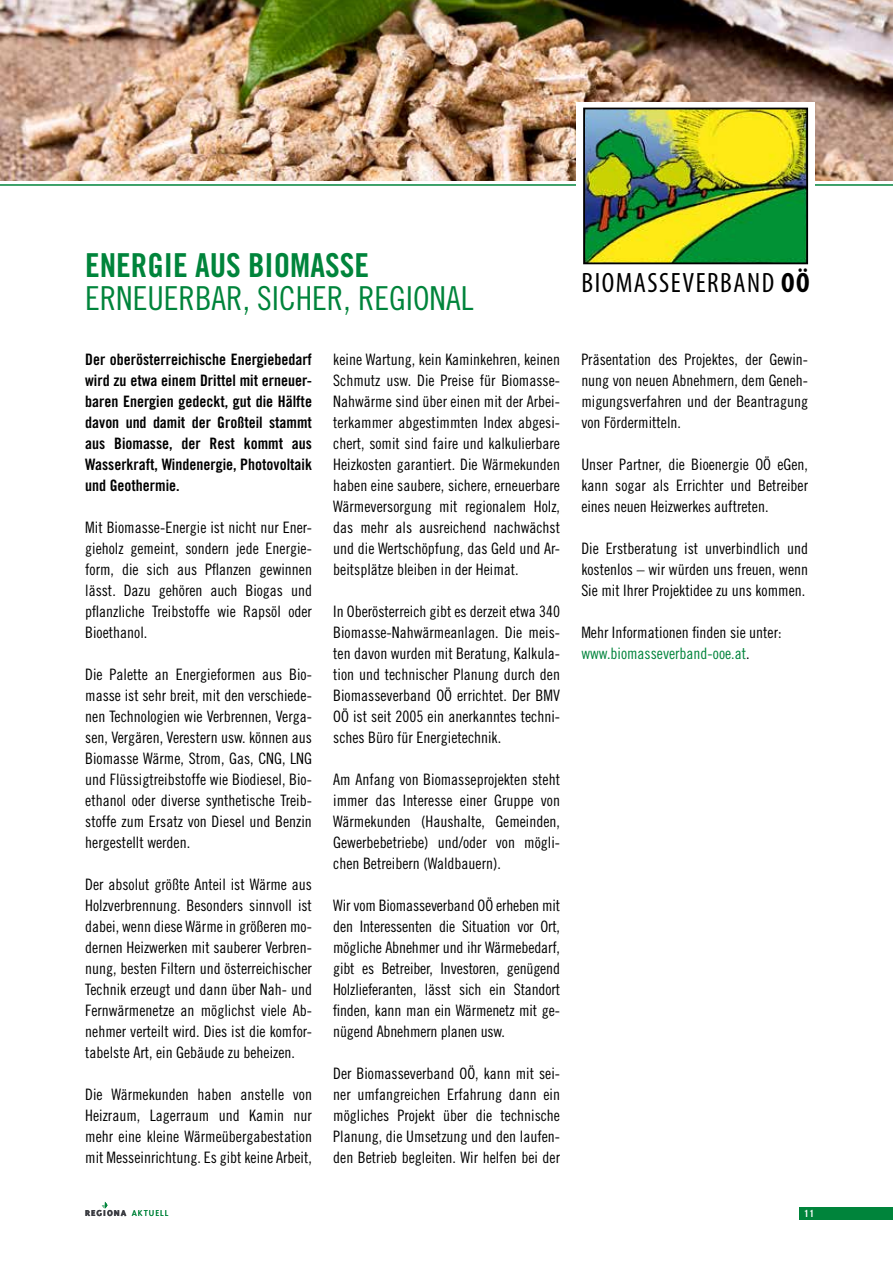
<style>
.page{position:relative;width:893px;height:1263px;background:#fff}
.page>*{position:absolute;margin:0;border:0;box-sizing:border-box;transform-origin:0 0}
.t1{font:33px "Trade Gothic LT Pro Cn 18";color:#00843b}
.t2{font:33px "Trade Gothic Bold Cond Twenty";color:#00843b}
.t3{font:condensed 28.05px "Myriad Pro";letter-spacing:.055em;color:#000}
.t4{font:15.75px/21px "Trade Gothic LT Pro Cn 18";color:#000;text-align:justify}
.t5{font:15.75px/21px "Trade Gothic LT Pro Bd Cn 20";color:#000;text-align:justify}
.t6{font:800 9.9px "Triplex";letter-spacing:.1em;color:#3a3b41}
.t7{font:700 9.75px "Trade Gothic";color:#fff}
.s1{font-weight:700}
.s2{color:#00843b}
.s3{font-weight:300;color:#00843b}
</style>
<div class="page">
<svg style="left:102px;top:1202px;width:6px;height:6px"></svg>
<div style="left:799px;top:1207px;width:94px;height:13px;background:#00843b"></div>
<hr style="left:0;top:184px;width:893px;height:2px;background:#00843b">
<img style="left:0;top:0;width:893px;height:181px">
<div style="left:576px;top:102px;width:239px;height:203px;background:#fff"></div>
<img style="left:586px;top:111px;width:219px;height:150px">
<div style="left:583px;top:108px;width:225px;height:156px;border:2px solid #000"></div>
<h1 class="t2" style="left:85px;top:245px;width:286px">ENERGIE AUS BIOMASSE</h1>
<h1 class="t1" style="left:85px;top:279px;width:390px">ERNEUERBAR, SICHER, REGIONAL</h1>
<p class="t5" style="left:85px;top:349px;width:228px">Der oberösterreichische Energiebedarf wird zu etwa einem Drittel mit erneuer&shy;baren Energien gedeckt, gut die Hälfte davon und damit der Großteil stammt aus Biomasse, der Rest kommt aus Wasserkraft, Windenergie, Photovoltaik und Geothermie.</p>
<p class="t4" style="left:85px;top:517px;width:228px">Mit Biomasse-Energie ist nicht nur Ener&shy;gieholz gemeint, sondern jede Energie&shy;form, die sich aus Pflanzen gewinnen lässt. Dazu gehören auch Biogas und pflanzliche Treibstoffe wie Rapsöl oder Bioethanol.</p>
<p class="t4" style="left:85px;top:664px;width:228px">Die Palette an Energieformen aus Bio&shy;masse ist sehr breit, mit den verschiede&shy;nen Technologien wie Verbrennen, Verga&shy;sen, Vergären, Verestern usw. können aus Biomasse Wärme, Strom, Gas, CNG, LNG und Flüssigtreibstoffe wie Biodiesel, Bio&shy;ethanol oder diverse synthetische Treib&shy;stoffe zum Ersatz von Diesel und Benzin hergestellt werden.</p>
<p class="t4" style="left:85px;top:874px;width:228px">Der absolut größte Anteil ist Wärme aus Holzverbrennung. Besonders sinnvoll ist dabei, wenn diese Wärme in größeren mo&shy;dernen Heizwerken mit sauberer Verbren&shy;nung, besten Filtern und österreichischer Technik erzeugt und dann über Nah- und Fernwärmenetze an möglichst viele Ab&shy;nehmer verteilt wird. Dies ist die komfor&shy;tabelste Art, ein Gebäude zu beheizen.</p>
<p class="t4" style="left:85px;top:1084px;width:228px">Die Wärmekunden haben anstelle von Heizraum, Lagerraum und Kamin nur mehr eine kleine Wärmeübergabestation mit Messeinrichtung. Es gibt keine Arbeit,</p>
<p class="t4" style="left:333px;top:349px;width:228px">keine Wartung, kein Kaminkehren, keinen Schmutz usw. Die Preise für Biomasse-Nahwärme sind über einen mit der Arbei&shy;terkammer abgestimmten Index abgesi&shy;chert, somit sind faire und kalkulierbare Heizkosten garantiert. Die Wärmekunden haben eine saubere, sichere, erneuerbare Wärmeversorgung mit regionalem Holz, das mehr als ausreichend nachwächst und die Wertschöpfung, das Geld und Ar&shy;beitsplätze bleiben in der Heimat.</p>
<p class="t4" style="left:333px;top:601px;width:228px">In Oberösterreich gibt es derzeit etwa 340<br>Biomasse-Nahwärmeanlagen. Die meis&shy;ten davon wurden mit Beratung, Kalkula&shy;tion und technischer Planung durch den Biomasseverband OÖ errichtet. Der BMV OÖ ist seit 2005 ein anerkanntes techni&shy;sches Büro für Energietechnik.</p>
<p class="t4" style="left:333px;top:769px;width:228px">Am Anfang von Biomasseprojekten steht immer das Interesse einer Gruppe von Wärmekunden (Haushalte, Gemeinden, Gewerbebetriebe) und/oder von mögli&shy;chen Betreibern (Waldbauern).</p>
<p class="t4" style="left:333px;top:895px;width:228px">Wir vom Biomasseverband OÖ erheben mit den Interessenten die Situation vor Ort, mögliche Abnehmer und ihr Wärmebedarf, gibt es Betreiber, Investoren, genügend Holzlieferanten, lässt sich ein Standort finden, kann man ein Wärmenetz mit ge&shy;nügend Abnehmern planen usw.</p>
<p class="t4" style="left:333px;top:1063px;width:228px">Der Biomasseverband OÖ, kann mit sei&shy;ner umfangreichen Erfahrung dann ein mögliches Projekt über die technische Planung, die Umsetzung und den laufen&shy;den Betrieb begleiten. Wir helfen bei der</p>
<h2 class="t3" style="left:582px;top:266px;width:229px">BIOMASSEVERBAND <span class="s1">OÖ</span></h2>
<p class="t4" style="left:581px;top:349px;width:228px">Präsentation des Projektes, der Gewin&shy;nung von neuen Abnehmern, dem Geneh&shy;migungsverfahren und der Beantragung von Fördermitteln.</p>
<p class="t4" style="left:581px;top:454px;width:228px">Unser Partner, die Bioenergie OÖ eGen, kann sogar als Errichter und Betreiber eines neuen Heizwerkes auftreten.</p>
<p class="t4" style="left:581px;top:538px;width:228px">Die Erstberatung ist unverbindlich und kostenlos – wir würden uns freuen, wenn Sie mit Ihrer Projektidee zu uns kommen.</p>
<p class="t4" style="left:581px;top:622px;width:202px">Mehr Informationen finden sie unter: <span class="s2">www.biomasseverband-ooe.at</span>.</p>
<p class="t6" style="left:85px;top:1207px;width:85px">REGIONA <span class="s3">AKTUELL</span></p>
<p class="t7" style="left:804px;top:1208px;width:12px">11</p>
</div>
